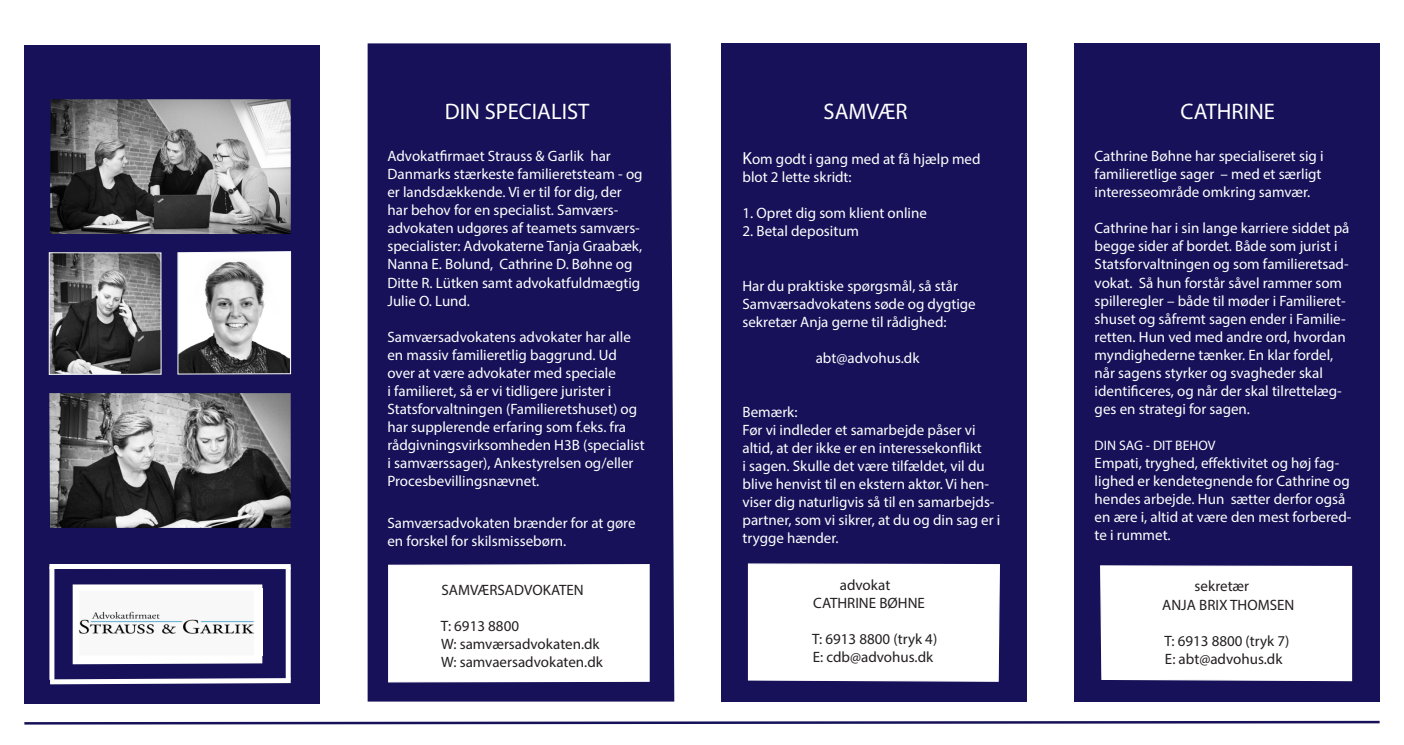
<style>
.page{position:relative;width:1404px;height:745px;background:#fff}
.page>*{position:absolute;margin:0;border:0;box-sizing:border-box;transform-origin:0 0}
.t1{font:22.5px "Myriad Pro";color:#fff}
.t2{font:15px/18px "Myriad Pro";color:#fff}
.t3{font:15px/18px "Myriad Pro";color:#231f20}
.t4{font:13.75px "Myriad Pro";color:#fff}
.s1{font-size:17.5px}
</style>
<div class="page">
<div style="left:721px;top:43px;width:305px;height:658px;background:#161158"></div>
<div style="left:367px;top:43px;width:307px;height:658px;background:#161158"></div>
<svg style="left:24px;top:720px;width:1356px;height:5px"></svg>
<div style="left:24px;top:45px;width:295px;height:657px;background:#161158"></div>
<svg style="left:178px;top:251px;width:113px;height:123px;background:#b9b9b9"></svg>
<img style="left:50px;top:99px;width:241px;height:135px">
<svg style="left:387px;top:563px;width:263px;height:119px"></svg>
<img style="left:49px;top:393px;width:242px;height:134px">
<div style="left:747px;top:563px;width:253px;height:119px;background:#fff"></div>
<div style="left:1073px;top:43px;width:306px;height:658px;background:#161158"></div>
<div style="left:1100px;top:565px;width:252px;height:116px;background:#fff"></div>
<svg style="left:73px;top:584px;width:189px;height:79px;background:#f6f6f8"></svg>
<img style="left:77px;top:588px;width:185px;height:67px">
<img style="left:51px;top:254px;width:108px;height:118px">
<div style="left:49px;top:252px;width:112px;height:122px;border:1px solid #fff"></div>
<div style="left:49px;top:563px;width:242px;height:5px;background:#fff"></div>
<div style="left:49px;top:566px;width:5px;height:113px;background:#fff"></div>
<svg style="left:49px;top:675px;width:242px;height:10px"></svg>
<div style="left:286px;top:567px;width:5px;height:112px;background:#fff"></div>
<p class="t1" style="left:444px;top:98px;width:146px">DIN SPECIALIST</p>
<p class="t2" style="left:387px;top:147px;width:257px">Advokatfirmaet Strauss &amp; Garlik har<br>Danmarks stærkeste familieretsteam - og</p>
<p class="t2" style="left:387px;top:183px;width:236px">er landsdækkende. Vi er til for dig, der</p>
<p class="t2" style="left:387px;top:201px;width:256px">har behov for en specialist. Samværs&shy;advokaten udgøres af teamets samværs&shy;specialister: Advokaterne Tanja Graabæk, Nanna E. Bolund, Cathrine D. Bøhne og Ditte R. Lütken samt advokatfuldmægtig Julie O. Lund.</p>
<p class="t2" style="left:387px;top:327px;width:259px">Samværsadvokatens advokater har alle en massiv familieretlig baggrund. Ud over at være advokater med speciale<br>i familieret, så er vi tidligere jurister i Statsforvaltningen (Familieretshuset) og har supplerende erfaring som f.eks. fra rådgivningsvirksomheden H3B (specialist i samværssager), Ankestyrelsen og/eller Procesbevillingsnævnet.</p>
<p class="t2" style="left:387px;top:513px;width:249px">Samværsadvokaten brænder for at gøre en forskel for skilsmissebørn.</p>
<p class="t3" style="left:441px;top:580px;width:144px">SAMVÆRSADVOKATEN</p>
<p class="t3" style="left:441px;top:616px;width:80px">T: 6913 8800</p>
<p class="t3" style="left:441px;top:634px;width:160px">W: samværsadvokaten.dk</p>
<p class="t3" style="left:441px;top:652px;width:163px">W: samvaersadvokaten.dk</p>
<p class="t1" style="left:823px;top:98px;width:85px">SAMVÆR</p>
<p class="t2" style="left:742px;top:150px;width:239px"><span class="s1">K</span>om godt i gang med at få hjælp med blot 2 lette skridt:</p>
<p class="t2" style="left:742px;top:204px;width:186px">1. Opret dig som klient online</p>
<p class="t2" style="left:742px;top:222px;width:118px">2. Betal depositum</p>
<p class="t2" style="left:742px;top:276px;width:235px">Har du praktiske spørgsmål, så står<br>Samværsadvokatens søde og dygtige sekretær Anja gerne til rådighed:</p>
<p class="t2" style="left:815px;top:348px;width:105px">abt@advohus.dk</p>
<p class="t2" style="left:742px;top:402px;width:57px">Bemærk:</p>
<p class="t2" style="left:742px;top:420px;width:259px">Før vi indleder et samarbejde påser vi altid, at der ikke er en interessekonflikt<br>i sagen. Skulle det være tilfældet, vil du blive henvist til en ekstern aktør. Vi hen&shy;viser dig naturligvis så til en samarbejds&shy;partner, som vi sikrer, at du og din sag er i trygge hænder.</p>
<p class="t3" style="left:839px;top:575px;width:52px">advokat</p>
<p class="t3" style="left:813px;top:593px;width:113px">CATHRINE BØHNE</p>
<p class="t3" style="left:812px;top:629px;width:127px">T: 6913 8800 (tryk 4)<br>E: cdb@advohus.dk</p>
<p class="t1" style="left:1180px;top:98px;width:96px">CATHRINE</p>
<p class="t2" style="left:1094px;top:147px;width:230px">Cathrine Bøhne har specialiseret sig i familieretlige sager – med et særligt interesseområde omkring samvær.</p>
<p class="t2" style="left:1094px;top:219px;width:256px">Cathrine har i sin lange karriere siddet på begge sider af bordet. Både som jurist i Statsforvaltningen og som familieretsad&shy;vokat. Så hun forstår såvel rammer som spilleregler – både til møder i Familieret&shy;shuset og såfremt sagen ender i Familie&shy;retten. Hun ved med andre ord, hvordan myndighederne tænker. En klar fordel,</p>
<p class="t2" style="left:1094px;top:363px;width:249px">når sagens styrker og svagheder skal identificeres, og når der skal tilrettelæg&shy;ges en strategi for sagen.</p>
<p class="t4" style="left:1094px;top:436px;width:122px">DIN SAG - DIT BEHOV</p>
<p class="t2" style="left:1094px;top:453px;width:258px">Empati, tryghed, effektivitet og høj fag&shy;lighed er kendetegnende for Cathrine og hendes arbejde. Hun sætter derfor også en ære i, altid at være den mest forbered&shy;te i rummet.</p>
<p class="t3" style="left:1194px;top:576px;width:56px">sekretær</p>
<p class="t3" style="left:1162px;top:594px;width:134px">ANJA BRIX THOMSEN</p>
<p class="t3" style="left:1164px;top:630px;width:127px">T: 6913 8800 (tryk 7)<br>E: abt@advohus.dk</p>
</div>
